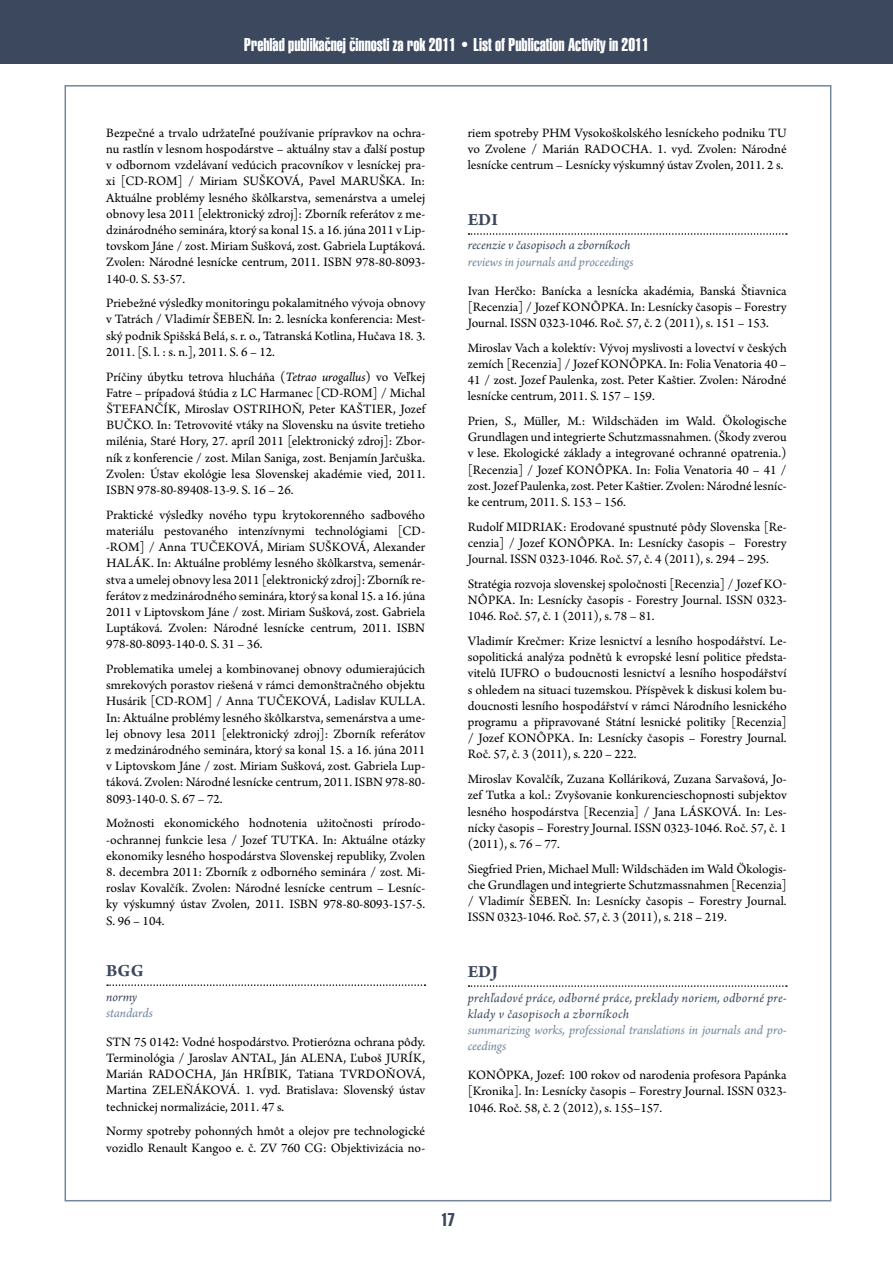
<style>
.page{position:relative;width:893px;height:1263px;background:#fff}
.page>*{position:absolute;margin:0;border:0;box-sizing:border-box;transform-origin:0 0}
.t1{font:18px "Swiss 911 AT Extra Compressed";color:#fff}
.t2{font:700 18px "Arno Pro";color:#3c485e}
.t3{font:18px "Swiss 911 AT Extra Compressed";color:#3c485e}
.t4{font:13.5px/16.2px "Arno Pro";color:#000;text-align:justify}
.t5{font:italic 13.5px/16.2px "Arno Pro";letter-spacing:-.005em;color:#72859d}
.t6{font:italic 13.5px/16.2px "Arno Pro";letter-spacing:.02em;color:#3c485e}
.t7{font:italic 13.5px "Arno Pro";letter-spacing:-.005em;color:#3c485e}
.s1{font-style:italic}
</style>
<div class="page">
<div style="left:0;top:0;width:893px;height:64px;background:#3c485e"></div>
<svg style="left:107px;top:984px;width:318px;height:2px"></svg>
<svg style="left:468px;top:233px;width:319px;height:2px"></svg>
<svg style="left:468px;top:985px;width:319px;height:2px"></svg>
<h1 class="t1" style="left:244px;top:35px;width:406px">Prehľad publikačnej činnosti za rok 2011 • List of Publication Activity in 2011</h1>
<p class="t4" style="left:106px;top:125px;width:320px">Bezpečné a trvalo udržateľné používanie prípravkov na ochra&shy;nu rastlín v lesnom hospodárstve – aktuálny stav a ďalší postup v odbornom vzdelávaní vedúcich pracovníkov v lesníckej pra&shy;xi [CD-ROM] / Miriam Suškov</p>
<p class="t4" style="left:106px;top:174px;width:320px;text-indent:273px">ška. In:<br>Aktuálne problémy lesného škôlkarstva, semenárstva a umelej obnovy lesa 2011 [elektronický zdroj]: Zborník referátov z me&shy;dzinárodného seminára, ktorý sa konal 15. a 16. júna 2011 v Lip&shy;tovskom Jáne / zost. Miriam Sušková, zost. Gabriela Luptáková.<br>Zvolen: Národné lesnícke centrum, 2011. ISBN 978-80-8093- 140-0. S. 53-57.</p>
<p class="t4" style="left:106px;top:296px;width:321px">Priebežné výsledky monitoringu pokalamitného vývoja obnovy v Tatrách / Vladimír Šebe</p>
<p class="t4" style="left:292px;top:174px;width:71px">á, Pavel Maru</p>
<p class="t4" style="left:106px;top:312px;width:320px;text-indent:136px">ň. In: 2. lesnícka konferencia: Mest&shy;ský podnik Spišská Belá, s. r. o., Tatranská Kotlina, Hučava 18. 3.<br>2011. [S. l. : s. n.], 2011. S. 6 – 12.</p>
<p class="t4" style="left:106px;top:369px;width:320px">Príčiny úbytku tetrova hlucháňa (<span class="s1">Tetrao urogallus</span>) vo Veľkej Fatre – prípadová štúdia z LC Harmanec [CD-ROM] / Michal Štefanč</p>
<p class="t4" style="left:163px;top:401px;width:105px">ík, Miroslav Ostriho</p>
<p class="t4" style="left:292px;top:401px;width:135px">ň, Peter Kaštier, Jozef</p>
<p class="t4" style="left:106px;top:418px;width:18px">Bučko</p>
<p class="t4" style="left:106px;top:418px;width:320px;text-indent:45px">. In: Tetrovovité vtáky na Slovensku na úsvite tretieho milénia, Staré Hory, 27. apríl 2011 [elektronický zdroj]: Zbor&shy;ník z konferencie / zost. Milan Saniga, zost. Benjamín Jarčuška.<br>Zvolen: Ústav ekológie lesa Slovenskej akadémie vied, 2011.<br>ISBN 978-80-89408-13-9. S. 16 – 26.</p>
<p class="t4" style="left:106px;top:507px;width:320px">Praktické výsledky nového typu krytokorenného sadbového materiálu pestovaného intenzívnymi technológiami [CD--ROM] / Anna Tučekov</p>
<p class="t4" style="left:252px;top:540px;width:91px">á, Miriam Suškov</p>
<p class="t4" style="left:106px;top:540px;width:320px;text-indent:252px">á, Alexander Halák. In: Aktuálne problémy lesného škôlkarstva, semenár&shy;stva a umelej obnovy lesa 2011 [elektronický zdroj]: Zborník re&shy;ferátov z medzinárodného seminára, ktorý sa konal 15. a 16. júna 2011 v Liptovskom Jáne / zost. Miriam Sušková, zost. Gabriela Luptáková. Zvolen: Národné lesnícke centrum, 2011. ISBN 978-80-8093-140-0. S. 31 – 36.</p>
<p class="t4" style="left:106px;top:661px;width:320px">Problematika umelej a kombinovanej obnovy odumierajúcich smrekových porastov riešená v rámci demonštračného objektu Husárik [CD-ROM] / Anna Tučekov</p>
<p class="t4" style="left:319px;top:694px;width:79px">á, Ladislav Kulla</p>
<p class="t4" style="left:106px;top:694px;width:320px;text-indent:316px">.<br>In: Aktuálne problémy lesného škôlkarstva, semenárstva a ume&shy;lej obnovy lesa 2011 [elektronický zdroj]: Zborník referátov z medzinárodného seminára, ktorý sa konal 15. a 16. júna 2011 v Liptovskom Jáne / zost. Miriam Sušková, zost. Gabriela Lup&shy;táková. Zvolen: Národné lesnícke centrum, 2011. ISBN 978-80- 8093-140-0. S. 67 – 72.</p>
<p class="t4" style="left:106px;top:816px;width:321px">Možnosti ekonomického hodnotenia užitočnosti prírodo--ochrannej funkcie lesa / Jozef Tutka. In: Aktuálne otázky ekonomiky lesného hospodárstva Slovenskej republiky, Zvolen</p>
<p class="t4" style="left:106px;top:864px;width:320px">8. decembra 2011: Zborník z odborného seminára / zost. Mi&shy;roslav Kovalčík. Zvolen: Národné lesnícke centrum – Lesníc&shy;ky výskumný ústav Zvolen, 2011. ISBN 978-80-8093-157-5.<br>S. 96 – 104.</p>
<h1 class="t2" style="left:106px;top:960px;width:39px">BGG</h1>
<p class="t6" style="left:106px;top:989px;width:32px">normy</p>
<p class="t5" style="left:106px;top:1005px;width:48px">standards</p>
<p class="t4" style="left:106px;top:1034px;width:320px">STN 75 0142: Vodné hospodárstvo. Protierózna ochrana pôdy.<br>Terminológia / Jaroslav Antal, Ján Alena</p>
<p class="t4" style="left:343px;top:1050px;width:83px">, Ľuboš Jurík,</p>
<p class="t4" style="left:106px;top:1067px;width:53px">Marián Radocha</p>
<p class="t4" style="left:213px;top:1067px;width:137px">, Ján Hríbik, Tatiana Tvrdo</p>
<p class="t4" style="left:386px;top:1067px;width:41px">ňová,</p>
<p class="t4" style="left:106px;top:1083px;width:106px">Martina Zeleňákov</p>
<p class="t4" style="left:106px;top:1083px;width:320px;text-indent:122px">á. 1. vyd. Bratislava: Slovenský ústav technickej normalizácie, 2011. 47 s.</p>
<p class="t4" style="left:106px;top:1124px;width:320px">Normy spotreby pohonných hmôt a olejov pre technologické vozidlo Renault Kangoo e. č. ZV 760 CG: Objektivizácia no-</p>
<p class="t4" style="left:468px;top:125px;width:320px">riem spotreby PHM Vysokoškolského lesníckeho podniku TU vo Zvolene / Marián Radocha</p>
<p class="t4" style="left:468px;top:141px;width:320px;text-align:right">. 1. vyd. Zvolen: Národné<br>lesnícke centrum – Lesnícky výskumný ústav Zvolen, 2011. 2 s.</p>
<h1 class="t2" style="left:468px;top:209px;width:32px">EDI</h1>
<p class="t7" style="left:468px;top:238px;width:164px">recenzie v časopisoch a zborníkoch</p>
<p class="t5" style="left:468px;top:254px;width:167px">reviews in journals and proceedings</p>
<p class="t4" style="left:468px;top:283px;width:321px">Ivan Herčko: Banícka a lesnícka akadémia, Banská Štiavnica [Recenzia] / Jozef Kon ôpka. In: Lesnícky časopis – Forestry Journal. ISSN 0323-1046. Roč. 57, č. 2 (2011), s. 151 – 153.</p>
<p class="t4" style="left:468px;top:340px;width:320px">Miroslav Vach a kolektív: Vývoj myslivosti a lovectví v českých zemích [Recenzia] / Jozef Kon ôpka. In: Folia Venatoria 40 – 41 / zost. Jozef Paulenka, zost. Peter Kaštier. Zvolen: Národné lesnícke centrum, 2011. S. 157 – 159.</p>
<p class="t4" style="left:468px;top:414px;width:320px">Prien, S., Müller, M.: Wildschäden im Wald. Ökologische Grundlagen und integrierte Schutzmassnahmen. (Škody zverou v lese. Ekologické základy a integrované ochranné opatrenia.) [Recenzia] / Jozef Kon ôpka. In: Folia Venatoria 40 – 41 / zost. Jozef Paulenka, zost. Peter Kaštier. Zvolen: Národné lesníc&shy;ke centrum, 2011. S. 153 – 156.</p>
<p class="t4" style="left:468px;top:519px;width:59px">Rudolf Midriak</p>
<p class="t4" style="left:468px;top:519px;width:321px;text-indent:95px">: Erodované spustnuté pôdy Slovenska [Re&shy;cenzia] / Jozef Kon ôpka. In: Lesnícky časopis – Forestry Journal. ISSN 0323-1046. Roč. 57, č. 4 (2011), s. 294 – 295.</p>
<p class="t4" style="left:468px;top:576px;width:320px">Stratégia rozvoja slovenskej spoločnosti [Recenzia] / Jozef Ko - nôpka. In: Lesnícky časopis - Forestry Journal. ISSN 0323- 1046. Roč. 57, č. 1 (2011), s. 78 – 81.</p>
<p class="t4" style="left:468px;top:633px;width:320px">Vladimír Krečmer: Krize lesnictví a lesního hospodářství. Le&shy;sopolitická analýza podnětů k evropské lesní politice předsta&shy;vitelů IUFRO o budoucnosti lesnictví a lesního hospodářství s ohledem na situaci tuzemskou. Příspěvek k diskusi kolem bu&shy;doucnosti lesního hospodářství v rámci Národního lesnického programu a připravované Státní lesnické politiky [Recenzia] / Jozef Kon ôpka. In: Lesnícky časopis – Forestry Journal.<br>Roč. 57, č. 3 (2011), s. 220 – 222.</p>
<p class="t4" style="left:468px;top:772px;width:320px">Miroslav Kovalčík, Zuzana Kolláriková, Zuzana Sarvašová, Jo&shy;zef Tutka a kol.: Zvyšovanie konkurencieschopnosti subjektov lesného hospodárstva [Recenzia] / Jana Láskov</p>
<p class="t4" style="left:468px;top:804px;width:320px;text-indent:262px">á. In: Les&shy;nícky časopis – Forestry Journal. ISSN 0323-1046. Roč. 57, č. 1 (2011), s. 76 – 77.</p>
<p class="t4" style="left:468px;top:861px;width:320px">Siegfried Prien, Michael Mull: Wildschäden im Wald Ökologis&shy;che Grundlagen und integrierte Schutzmassnahmen [Recenzia] / Vladimír Šebe</p>
<p class="t4" style="left:468px;top:893px;width:320px;text-indent:91px">ň. In: Lesnícky časopis – Forestry Journal.<br>ISSN 0323-1046. Roč. 57, č. 3 (2011), s. 218 – 219.</p>
<h1 class="t2" style="left:468px;top:961px;width:32px">EDJ</h1>
<p class="t6" style="left:468px;top:990px;width:320px">prehľadové práce, odborné práce, preklady noriem, odborné pre&shy;klady v časopisoch a zborníkoch</p>
<p class="t5" style="left:468px;top:1022px;width:320px">summarizing works, professional translations in journals and pro&shy;ceedings</p>
<p class="t4" style="left:468px;top:1068px;width:320px">KONÔPKA, Jozef: 100 rokov od narodenia profesora Papánka [Kronika]. In: Lesnícky časopis – Forestry Journal. ISSN 0323- 1046. Roč. 58, č. 2 (2012), s. 155–157.</p>
<h1 class="t3" style="left:441px;top:1209px;width:15px">17</h1>
</div>
